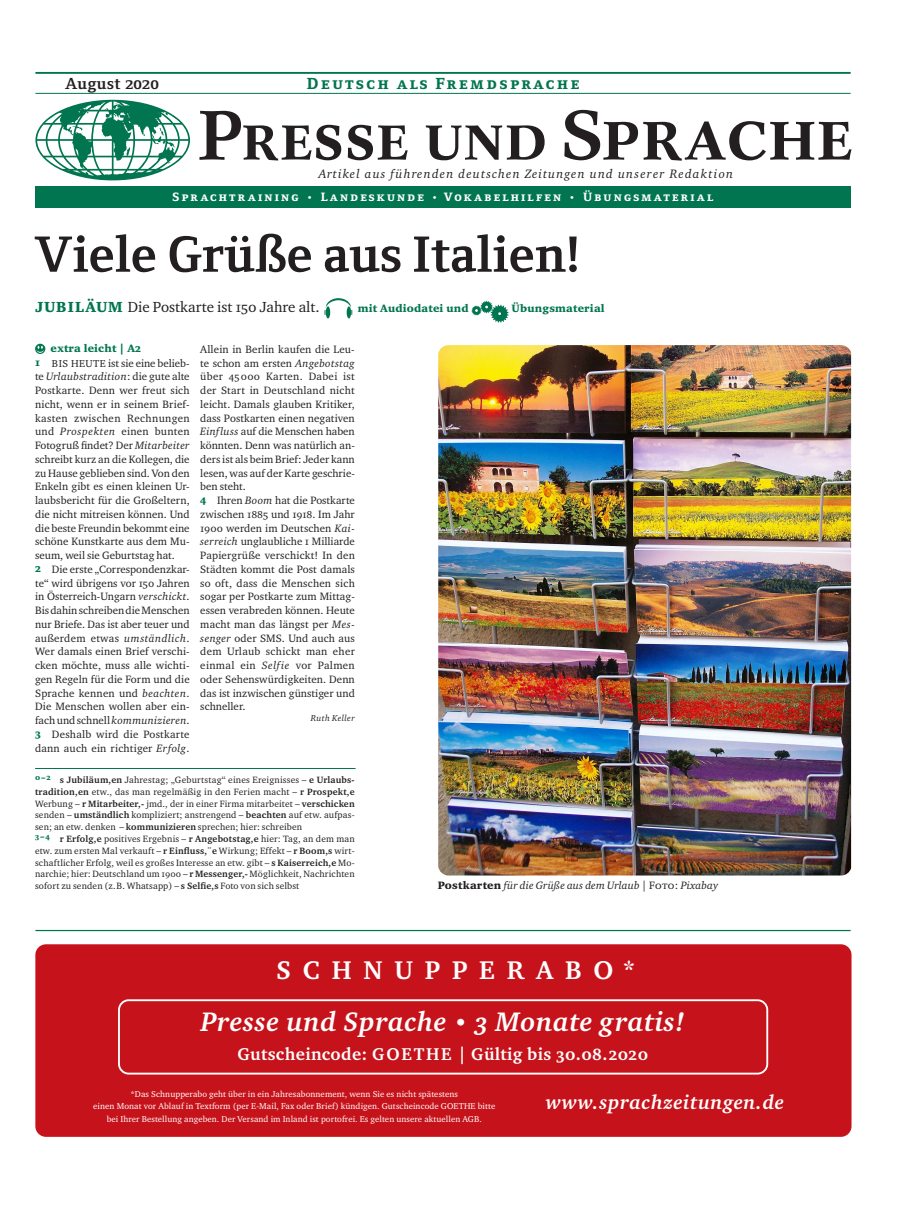
<style>
.page{position:relative;width:904px;height:1213px;background:#fff}
.page>*{position:absolute;margin:0;border:0;box-sizing:border-box;transform-origin:0 0}
.t1{font:52.5px "Foundry Form Serif Bold OSF";letter-spacing:.005em;color:#231f20}
.t2{font:27.5px "Charter ITC Bold Ital OS";letter-spacing:.02em;color:#fff}
.t3{font:26.25px "Charter ITC Bold SC";letter-spacing:.45em;color:#fff}
.t4{font:20px "Charter ITC Bold Ital OS";letter-spacing:.03em;color:#fff}
.t5{font:17.5px "F5 Charter ITC Bold OS";letter-spacing:.02em;color:#fff}
.t6{font:16.5px "Foundry Form Serif Extra Bold SC";letter-spacing:.155em;color:#00754f}
.t7{font:16.5px "Foundry Form Serif Bold OSF";letter-spacing:.02em;color:#231f20}
.t8{font:15px "Charter ITC Regu OS";color:#231f20}
.t9{font:12.5px "Charter ITC Regu Ital OS";letter-spacing:.1em;color:#231f20}
.t10{font:12.5px "Foundry Form Serif Extra Bold SC";letter-spacing:.175em;color:#fff}
.t11{font:11px/13.8px "Charter ITC Regu OS";letter-spacing:.005em;color:#231f20}
.t12{font:11px "Charter ITC Regu Ital OS";letter-spacing:.015em;color:#231f20}
.t13{font:11px "Charter ITC Blac OS";letter-spacing:.015em;color:#00754f}
.t14{font:9.38px/11.8px "Charter ITC Regu OS";letter-spacing:.015em;color:#231f20}
.t15{font:8.75px/12.5px "Charter ITC Regu OS";letter-spacing:.01em;color:#fff;text-align:center}
.t16{font:8.75px "Charter ITC Regu Ital OS";letter-spacing:.04em;color:#231f20}
.s1{font-family:"Charter ITC Blac OS";color:#00754f}
.s2{font-size:10.25px}
.s3{font-family:"Charter ITC Regu OS"}
.s4{font-family:"Charter ITC Regu Ital OS"}
.s5{font-family:"Charter ITC Bold OS"}
.s6{font-family:"Charter ITC Blac OS"}
.s7{font-family:"Charter ITC Regu SC"}
.s8{font-size:23.75px}
</style>
<div class="page">
<div style="left:35px;top:187px;width:815px;height:21px;background:#00754f"></div>
<svg style="left:35px;top:100px;width:155px;height:80px"></svg>
<svg style="left:199px;top:110px;width:652px;height:51px"></svg>
<svg style="left:324px;top:298px;width:28px;height:20px"></svg>
<svg style="left:471px;top:301px;width:37px;height:22px"></svg>
<svg style="left:35px;top:344px;width:10px;height:10px"></svg>
<svg style="left:36px;top:346px;width:9px;height:7px"></svg>
<hr style="left:35px;top:768px;width:320px;height:1px;background:#00754f">
<img style="left:438px;top:345px;width:413px;height:530px">
<div style="left:35px;top:944px;width:816px;height:192px;background:#c6131b;border-radius:11px"></div>
<div style="left:118px;top:999px;width:650px;height:75px;border:2px solid #fff;border-radius:10px"></div>
<hr style="left:35px;top:930px;width:815px;height:1px;background:#00754f">
<hr style="left:35px;top:72px;width:815px;height:2px;background:#00754f">
<hr style="left:35px;top:93px;width:815px;height:1px;background:#00754f">
<h3 class="t7" style="left:65px;top:74px;width:95px">August 2020</h3>
<h3 class="t6" style="left:307px;top:74px;width:274px">Deutsch als Fremdsprache</h3>
<p class="t9" style="left:319px;top:166px;width:416px">Artikel aus führenden deutschen Zeitungen und unserer Redaktion</p>
<p class="t10" style="left:173px;top:190px;width:542px">Sprachtraining • Landeskunde • Vokabelhilfen • Übungsmaterial</p>
<h1 class="t1" style="left:34px;top:225px;width:547px">Viele Grüße aus Italien!</h1>
<h3 class="t8" style="left:35px;top:297px;width:286px"><span class="s1">JUBILÄUM</span> Die Postkarte ist 150 Jahre alt.</h3>
<p class="t13" style="left:358px;top:301px;width:112px">mit Audiodatei und</p>
<p class="t13" style="left:511px;top:301px;width:95px">Übungsmaterial</p>
<p class="t13" style="left:51px;top:341px;width:92px">extra leicht | A2</p>
<p class="t11" style="left:35px;top:356px;width:156px"><span class="s1">1</span> <span class="s2">BIS HEUTE</span> ist sie eine belieb-</p>
<p class="t12" style="left:35px;top:370px;width:156px"><span class="s3">te</span> Urlaubstradition<span class="s3">: die gute alte</span></p>
<p class="t11" style="left:35px;top:383px;width:156px">Postkarte. Denn wer freut sich nicht, wenn er in seinem Brief&shy;kasten zwischen Rechnungen und <span class="s4">Prospekten</span> einen bunten<br>Fotogruß findet? Der <span class="s4">Mitarbeiter </span>schreibt kurz an die Kollegen, die zu Hause geblieben sind. Von den<br>Enkeln gibt es einen kleinen Ur&shy;laubsbericht für die Großeltern, die nicht mitreisen können. Und die beste Freundin bekommt eine schöne Kunstkarte aus dem Mu&shy;seum, weil sie Geburtstag hat.<br><span class="s1">2</span> Die erste „Correspondenzkar&shy;te“ wird übrigens vor 150 Jahren in Österreich-Ungarn <span class="s4">verschickt</span>.<br>Bis dahin schreiben die Menschen nur Briefe. Das ist aber teuer und außerdem etwas <span class="s4">umständlich</span>.<br>Wer damals einen Brief verschi&shy;cken möchte, muss alle wichti&shy;gen Regeln für die Form und die<br>Sprache kennen und <span class="s4">beachten</span>.<br>Die Menschen wollen aber ein&shy;fach und schnell <span class="s4">kommunizieren</span>.<br><span class="s1">3</span> Deshalb wird die Postkarte dann auch ein richtiger <span class="s4">Erfolg</span>.</p>
<p class="t11" style="left:200px;top:342px;width:156px">Allein in Berlin kaufen die Leu&shy;te schon am ersten <span class="s4">Angebotstag </span>über 45000 Karten. Dabei ist der Start in Deutschland nicht leicht. Damals glauben Kritiker, dass Postkarten einen negativen<br><span class="s4">Einfluss</span> auf die Menschen haben könnten. Denn was natürlich an&shy;ders ist als beim Brief: Jeder kann lesen, was auf der Karte geschrie&shy;ben steht.<br><span class="s1">4</span> Ihren <span class="s4">Boom</span> hat die Postkarte zwischen 1885 und 1918. Im Jahr<br>1900 werden im Deutschen <span class="s4">Kai&shy;serreich</span> unglaubliche 1 Milliarde<br>Papiergrüße verschickt! In den<br>Städten kommt die Post damals so oft, dass die Menschen sich sogar per Postkarte zum Mittag&shy;essen verabreden können. Heute macht man das längst per <span class="s4">Mes&shy;senger</span> oder SMS. Und auch aus dem Urlaub schickt man eher einmal ein <span class="s4">Selfie</span> vor Palmen oder Sehenswürdigkeiten. Denn das ist inzwischen günstiger und schneller.</p>
<p class="t16" style="left:311px;top:713px;width:45px">Ruth Keller</p>
<p class="t14" style="left:35px;top:773px;width:321px"><sup>0–</sup> <sup>2</sup> <span class="s5">s Jubiläum,en</span> Jahrestag; „Geburtstag“ eines Ereignisses – <span class="s5">e Urlaubs&shy;tradition,en</span> etw., das man regelmäßig in den Ferien macht – <span class="s5">r Prospekt,e </span>Werbung – <span class="s5">r Mitarbeiter,-</span> jmd., der in einer Firma mitarbeitet – <span class="s5">verschicken </span>senden – <span class="s5">umständlich</span> kompliziert; anstrengend – <span class="s5">beachten</span> auf etw. aufpas&shy;sen; an etw. denken – <span class="s5">kommunizieren</span> sprechen; hier: schreiben<br><sup>3</sup> <sup>–</sup> <sup>4</sup> <span class="s5">r Erfolg,e</span> positives Ergebnis – <span class="s5">r Angebotstag,e</span> hier: Tag, an dem man etw. zum ersten Mal verkauft – <span class="s5">r Einfluss,¨e</span> Wirkung; Effekt – <span class="s5">r Boom,s</span> wirt&shy;schaftlicher Erfolg, weil es großes Interesse an etw. gibt – <span class="s5">s Kaiserreich,e</span> Mo&shy;narchie; hier: Deutschland um 1900 – <span class="s5">r Messenger,-</span> Möglichkeit, Nachrichten sofort zu senden (z.B. Whatsapp) – <span class="s5">s Selfie,s</span> Foto von sich selbst</p>
<p class="t12" style="left:438px;top:878px;width:282px"><span class="s6">Postkarten</span> für die Grüße aus dem Urlaub | <span class="s7">Foto:</span> Pixabay</p>
<h3 class="t3" style="left:276px;top:953px;width:361px">SCHNUPPERABO*</h3>
<h2 class="t2" style="left:201px;top:1004px;width:485px">Presse und Sprache <span class="s8">•</span> 3 Monate gratis!</h2>
<h3 class="t5" style="left:237px;top:1042px;width:412px"><span class="s5">Gutscheincode:</span> GOETHE | Gültig bis 30.08.2020</h3>
<p class="t15" style="left:93px;top:1087px;width:403px">*Das Schnupperabo geht über in ein Jahresabonnement, wenn Sie es nicht spätestens<br>einen Monat vor Ablauf in Textform (per E-Mail, Fax oder Brief) kündigen. Gutscheincode GOETHE bitte bei Ihrer Bestellung angeben. Der Versand im Inland ist portofrei. Es gelten unsere aktuellen AGB.</p>
<h3 class="t4" style="left:546px;top:1090px;width:240px">www.sprachzeitungen.de</h3>
</div>
